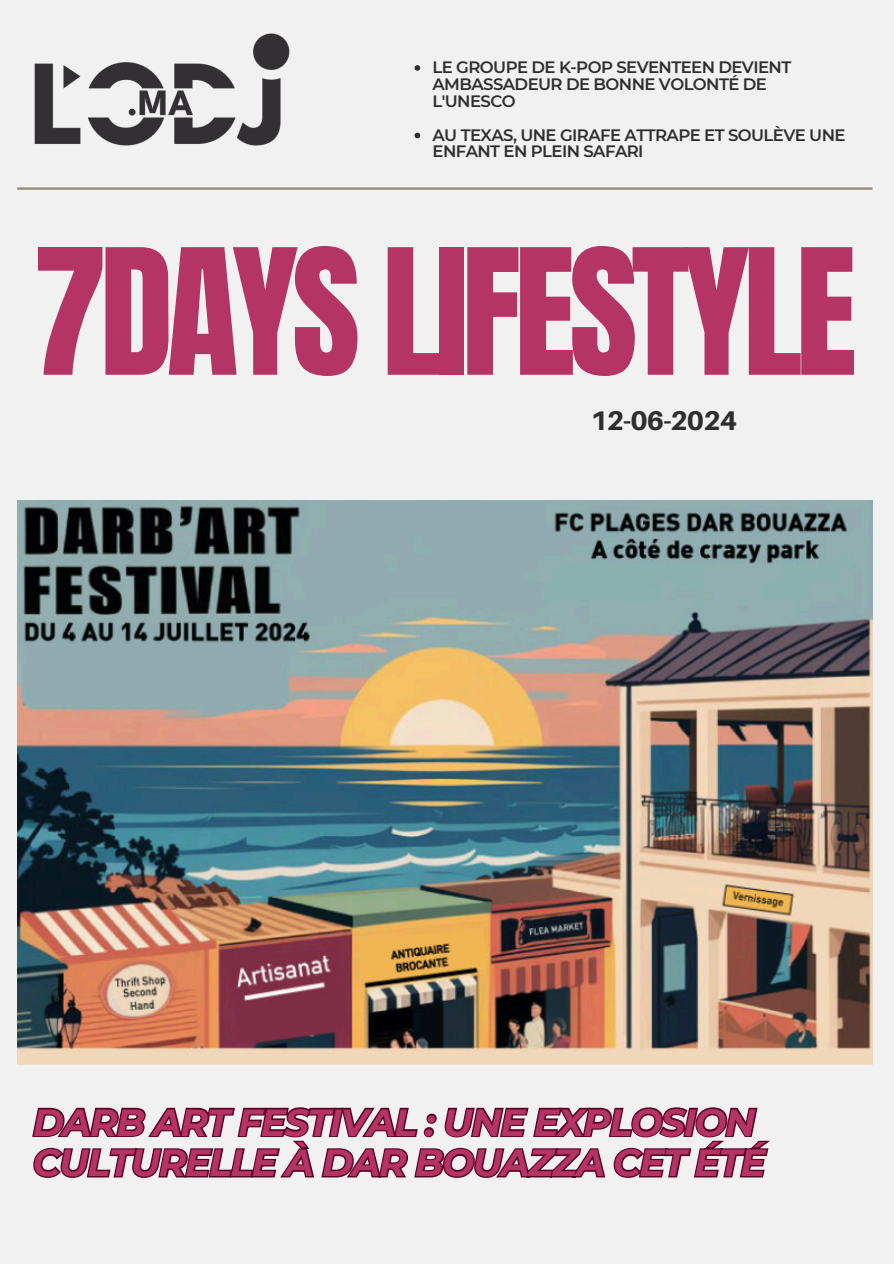
<style>
.page{position:relative;width:894px;height:1264px;background:#fff}
.page>*{position:absolute;margin:0;border:0;box-sizing:border-box;transform-origin:0 0}
.t1{font:148.5px "Anton";letter-spacing:-.045em;color:#b43464}
.t2{font:italic 700 37.65px/40.5px "Montserrat";letter-spacing:-.035em;color:#b43464}
.t3{font:800 27px "Aileron";letter-spacing:-.035em;color:#2e2e2e}
.t4{font:600 16.5px/16.8px "Montserrat";letter-spacing:-.035em;color:#2e2e2e}
</style>
<div class="page">
<div style="left:0;top:0;width:893px;height:1263px;background:#f1f1f1"></div>
<hr style="left:17px;top:187px;width:855px;height:3px;background:#908a71">
<img style="left:34px;top:33px;width:256px;height:113px">
<img style="left:17px;top:501px;width:855px;height:563px">
<svg style="left:32px;top:1107px;width:738px;height:71px"></svg>
<svg style="left:414px;top:65px;width:6px;height:6px"></svg>
<svg style="left:414px;top:133px;width:6px;height:5px"></svg>
<p class="t4" style="left:432px;top:59px;width:360px">LE GROUPE DE K-POP SEVENTEEN DEVIENT<br>AMBASSADEUR DE BONNE VOLONTÉ DE<br>L'UNESCO</p>
<h2 class="t4" style="left:432px;top:126px;width:414px">AU TEXAS, UNE GIRAFE ATTRAPE ET SOULÈVE UNE<br>ENFANT EN PLEIN SAFARI</h2>
<p class="t1" style="left:33px;top:206px;width:825px">7DAYS LIFESTYLE</p>
<h1 class="t3" style="left:590px;top:403px;width:148px">12-06-2024</h1>
<h3 class="t2" style="left:33px;top:1101px;width:734px">DARB ART FESTIVAL : UNE EXPLOSION<br>CULTURELLE À DAR BOUAZZA CET ÉTÉ</h3>
</div>
